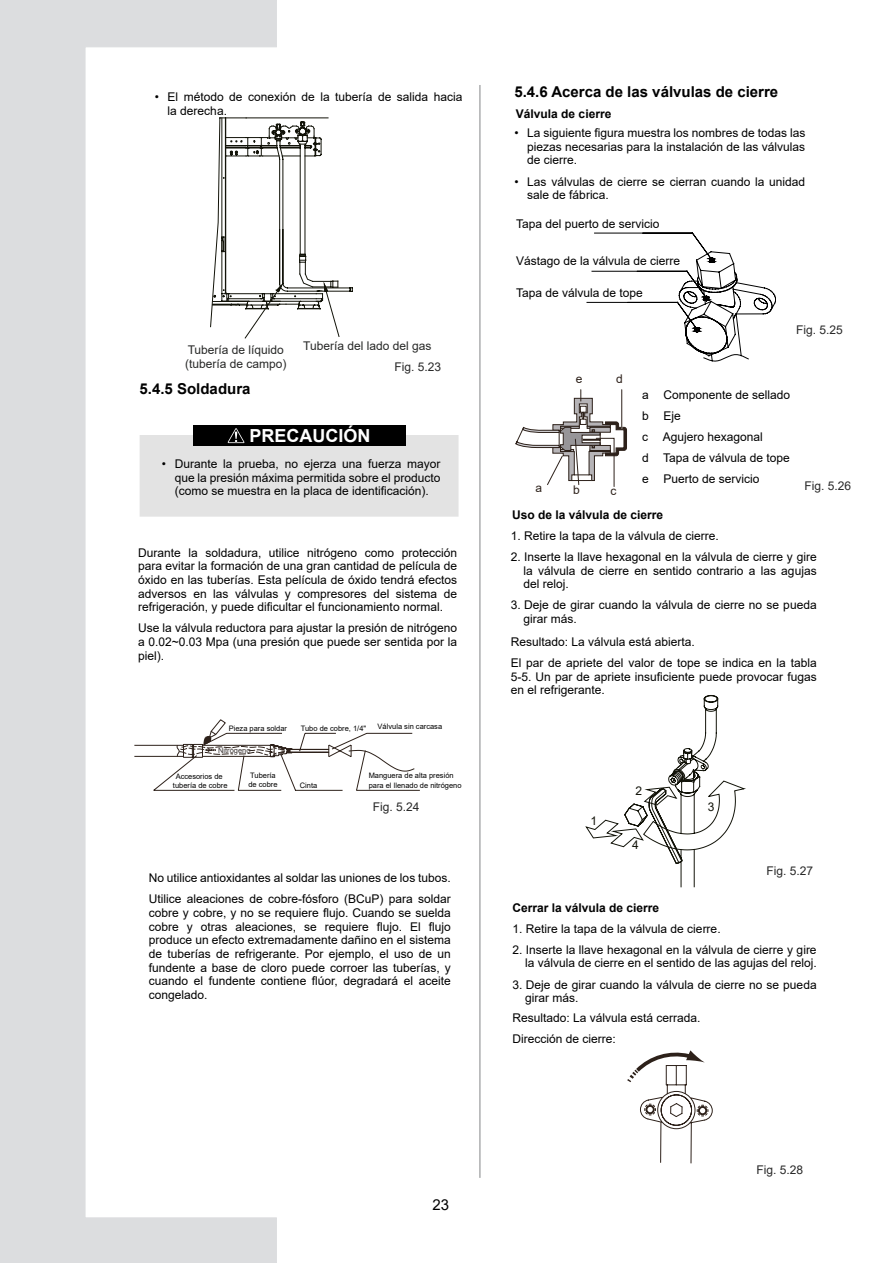
<style>
.page{position:relative;width:893px;height:1263px;background:#fff}
.page>*{position:absolute;margin:0;border:0;box-sizing:border-box;transform-origin:0 0}
.t1{font:700 18px "Arial";color:#fff}
.t2{font:700 15px "Arial";color:#000}
.t3{font:15px "Arial";color:#000}
.t4{font:12px/13.6px "Arial";color:#000}
.t5{font:700 12px "Arial";color:#000}
.t6{font:12px/13.5px "Arial";color:#282928}
.t7{font:12px "Arial";color:#282828}
.t8{font:12px "Arial";color:#2d211a}
.t9{font:12px "Arial";color:#121309}
.t10{font:7.5px/9px "Arial";color:#000}
.t11{font:7.5px "Arial";color:#383230}
</style>
<div class="page">
<hr style="left:480px;top:85px;width:1px;height:1093px;background:#848688">
<svg style="left:0;top:0;width:276px;height:1263px"></svg>
<div style="left:193px;top:425px;width:212px;height:21px;background:#000"></div>
<svg style="left:140px;top:428px;width:319px;height:89px"></svg>
<svg style="left:627px;top:1050px;width:86px;height:114px"></svg>
<svg style="left:515px;top:389px;width:112px;height:98px"></svg>
<hr style="left:621px;top:390px;width:1px;height:38px;background:#2d211a">
<svg style="left:587px;top:233px;width:189px;height:128px"></svg>
<svg style="left:210px;top:118px;width:142px;height:220px"></svg>
<svg style="left:134px;top:719px;width:286px;height:72px"></svg>
<svg style="left:585px;top:695px;width:159px;height:192px"></svg>
<p class="t4" style="left:168px;top:90px;width:296px;text-indent:-13px">• El método de conexión de la tubería de salida hacia la derecha.</p>
<p class="t6" style="left:185px;top:343px;width:103px">Tubería de líquido (tubería de campo)</p>
<p class="t6" style="left:303px;top:339px;width:130px">Tubería del lado del gas</p>
<p class="t7" style="left:395px;top:359px;width:48px">Fig. 5.23</p>
<p class="t2" style="left:140px;top:378px;width:112px">5.4.5 Soldadura</p>
<h1 class="t1" style="left:249px;top:423px;width:122px">PRECAUCIÓN</h1>
<p class="t4" style="left:175px;top:457px;width:267px;text-align:justify;text-indent:-13px">• Durante la prueba, no ejerza una fuerza mayor que la presión máxima permitida sobre el producto (como se muestra en la placa de identificación).</p>
<p class="t4" style="left:138px;top:545px;width:320px;text-align:justify">Durante la soldadura, utilice nitrógeno como protección para evitar la formación de una gran cantidad de película de óxido en las tuberías. Esta película de óxido tendrá efectos adversos en las válvulas y compresores del sistema de refrigeración, y puede dificultar el funcionamiento normal.</p>
<p class="t4" style="left:138px;top:621px;width:320px;text-align:justify">Use la válvula reductora para ajustar la presión de nitrógeno a 0.02~0.03 Mpa (una presión que puede ser sentida por la piel).</p>
<p class="t10" style="left:229px;top:723px;width:60px">Pieza para soldar</p>
<p class="t11" style="left:218px;top:745px;width:34px">Nitrógeno</p>
<p class="t10" style="left:301px;top:723px;width:67px">Tubo de cobre, 1/4"</p>
<p class="t10" style="left:378px;top:722px;width:66px">Válvula sin carcasa</p>
<p class="t10" style="left:173px;top:771px;width:56px;text-align:center">Accesorios de tubería de cobre</p>
<p class="t10" style="left:248px;top:771px;width:31px">Tubería de cobre</p>
<p class="t10" style="left:300px;top:781px;width:19px">Cinta</p>
<p class="t10" style="left:369px;top:770px;width:94px;line-height:10.2px">Manguera de alta presión para el llenado de nitrógeno</p>
<p class="t7" style="left:373px;top:798px;width:48px">Fig. 5.24</p>
<p class="t4" style="left:149px;top:867px;width:303px;line-height:21.1px">No utilice antioxidantes al soldar las uniones de los tubos.<br>Utilice aleaciones de cobre-fósforo (BCuP) para soldar</p>
<p class="t4" style="left:149px;top:906px;width:303px;text-align:justify">cobre y cobre, y no se requiere flujo. Cuando se suelda cobre y otras aleaciones, se requiere flujo. El flujo produce un efecto extremadamente dañino en el sistema de tuberías de refrigerante. Por ejemplo, el uso de un fundente a base de cloro puede corroer las tuberías, y cuando el fundente contiene flúor, degradará el aceite congelado.</p>
<p class="t3" style="left:433px;top:1195px;width:18px">23</p>
<p class="t2" style="left:514px;top:81px;width:265px">5.4.6 Acerca de las válvulas de cierre</p>
<p class="t5" style="left:516px;top:105px;width:97px">Válvula de cierre</p>
<p class="t4" style="left:527px;top:126px;width:280px;text-align:justify;text-indent:-13px">• La siguiente figura muestra los nombres de todas las piezas necesarias para la instalación de las válvulas de cierre.</p>
<p class="t4" style="left:527px;top:174px;width:280px;text-indent:-13px">• Las válvulas de cierre se cierran cuando la unidad sale de fábrica.</p>
<p class="t4" style="left:516px;top:217px;width:145px">Tapa del puerto de servicio</p>
<p class="t4" style="left:516px;top:254px;width:166px">Vástago de la válvula de cierre</p>
<p class="t4" style="left:516px;top:286px;width:128px">Tapa de válvula de tope</p>
<p class="t8" style="left:576px;top:370px;width:8px">e</p>
<p class="t8" style="left:616px;top:370px;width:8px">d</p>
<p class="t7" style="left:796px;top:322px;width:48px">Fig. 5.25</p>
<p class="t8" style="left:536px;top:479px;width:8px">a</p>
<p class="t8" style="left:573px;top:481px;width:8px">b</p>
<p class="t8" style="left:610px;top:482px;width:7px">c</p>
<p class="t4" style="left:642px;top:385px;width:150px;line-height:20.9px">a Componente de sellado b Eje<br>c Agujero hexagonal<br>d Tapa de válvula de tope e Puerto de servicio</p>
<p class="t7" style="left:804px;top:478px;width:48px">Fig. 5.26</p>
<p class="t5" style="left:512px;top:506px;width:152px">Uso de la válvula de cierre</p>
<p class="t4" style="left:511px;top:529px;width:210px">1. Retire la tapa de la válvula de cierre.</p>
<p class="t4" style="left:523px;top:550px;width:295px;text-align:justify;text-indent:-13px">2. Inserte la llave hexagonal en la válvula de cierre y gire la válvula de cierre en sentido contrario a las agujas del reloj.</p>
<p class="t4" style="left:523px;top:598px;width:295px;text-indent:-13px">3. Deje de girar cuando la válvula de cierre no se pueda girar más.</p>
<p class="t4" style="left:511px;top:631px;width:307px;line-height:21.1px">Resultado: La válvula está abierta.<br>El par de apriete del valor de tope se indica en la tabla</p>
<p class="t4" style="left:511px;top:669px;width:307px">5-5. Un par de apriete insuficiente puede provocar fugas en el refrigerante.</p>
<p class="t9" style="left:590px;top:812px;width:8px">1</p>
<p class="t9" style="left:635px;top:782px;width:8px">2</p>
<p class="t9" style="left:632px;top:836px;width:8px">4</p>
<p class="t9" style="left:708px;top:798px;width:8px">3</p>
<p class="t7" style="left:766px;top:863px;width:48px">Fig. 5.27</p>
<p class="t5" style="left:513px;top:899px;width:148px">Cerrar la válvula de cierre</p>
<p class="t4" style="left:513px;top:921px;width:210px">1. Retire la tapa de la válvula de cierre.</p>
<p class="t4" style="left:513px;top:943px;width:306px;text-align:right">2. Inserte la llave hexagonal en la válvula de cierre y gire la válvula de cierre en el sentido de las agujas del reloj.</p>
<p class="t4" style="left:525px;top:977px;width:293px;text-indent:-13px">3. Deje de girar cuando la válvula de cierre no se pueda girar más.</p>
<p class="t4" style="left:513px;top:1007px;width:190px;line-height:21px">Resultado: La válvula está cerrada.<br>Dirección de cierre:</p>
<p class="t7" style="left:756px;top:1161px;width:48px">Fig. 5.28</p>
</div>
